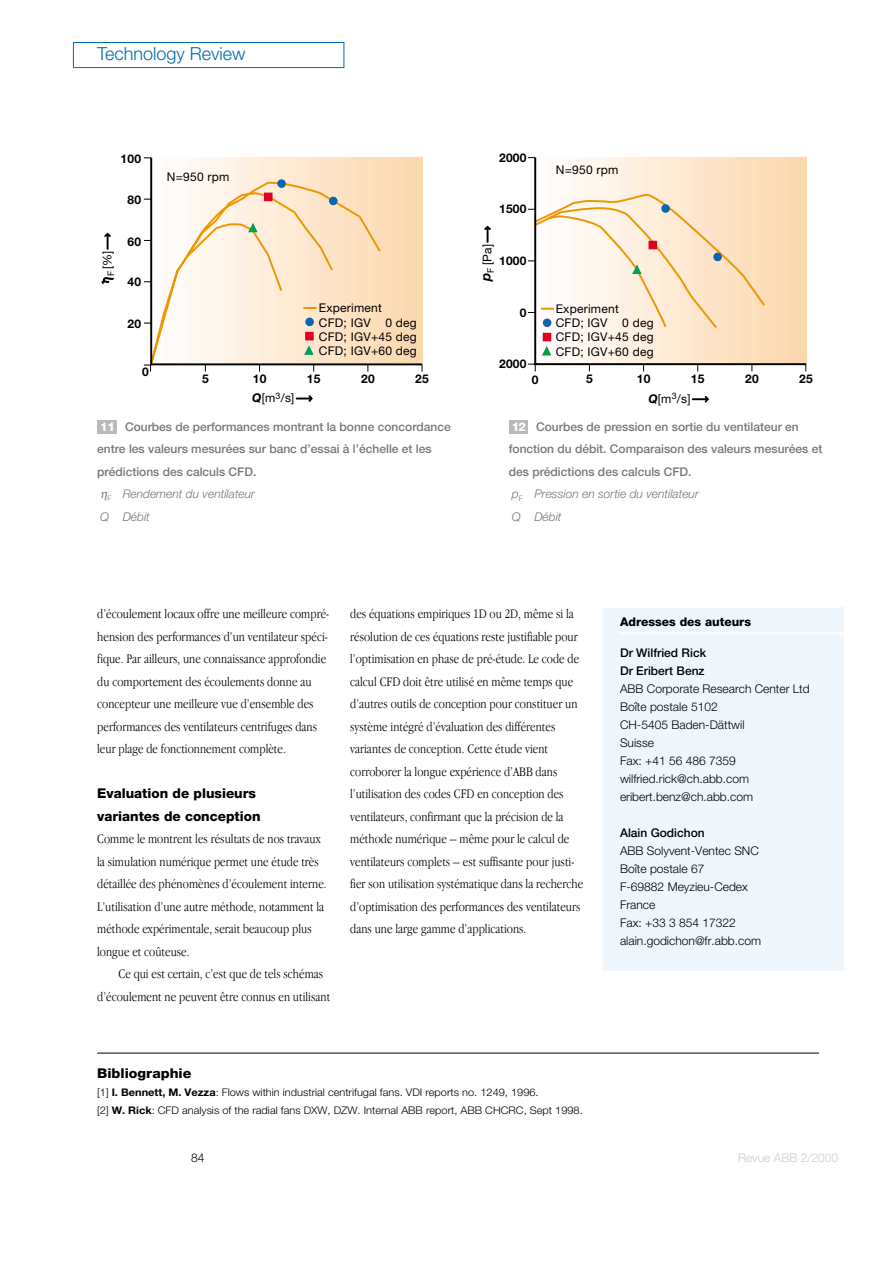
<style>
.page{position:relative;width:893px;height:1263px;background:#fff}
.page>*{position:absolute;margin:0;border:0;box-sizing:border-box;transform-origin:0 0}
.t1{font:300 18px "Helvetica Neue";color:#006cac}
.t2{font:300 13.5px/22.5px "Apple Garamond";letter-spacing:.005em;color:#000}
.t3{font:800 13.5px/22.5px "Helvetica Neue";color:#000}
.t4{font:800 13.5px "Helvetica Neue";color:#000;scale:1.05 1}
.t5{font:italic 700 13.5px "Helvetica Neue";color:#000}
.t6{font:500 12px/22.5px "Helvetica Neue";color:#777}
.t7{font:300 12px/18px "Helvetica Neue";color:#000}
.t8{font:12px/14.2px "Helvetica Neue";letter-spacing:.02em;color:#000}
.t9{font:700 12px "Helvetica Neue";letter-spacing:.02em;color:#000}
.t10{font:500 12px/18px "Helvetica Neue";color:#000}
.t11{font:italic 300 12px "Helvetica Neue";color:#777}
.t12{font:800 12px "Helvetica Neue";color:#000}
.t13{font:300 12px "Helvetica Neue";color:#cdcdcd}
.t14{font:300 10.5px/18px "Helvetica Neue";color:#000;scale:1.05 1}
.s1{font-weight:700;font-style:italic}
.s2{font-weight:800;color:#fff}
.s3{font-weight:300;font-style:italic}
.s4{font-weight:700}
</style>
<div class="page">
<div style="left:602px;top:607px;width:241px;height:363px;background:#eff7fd"></div>
<hr style="left:618px;top:632px;width:234px;height:2px;background:#fff">
<hr style="left:150px;top:363px;width:272px;height:2px;background:#000">
<svg style="left:277px;top:179px;width:9px;height:9px"></svg>
<hr style="left:150px;top:158px;width:2px;height:206px;background:#000">
<svg style="left:104px;top:233px;width:7px;height:17px"></svg>
<svg style="left:144px;top:182px;width:238px;height:190px"></svg>
<svg style="left:296px;top:395px;width:17px;height:7px"></svg>
<div style="left:542px;top:333px;width:9px;height:8px;background:#df0023;border:2px solid #df0023"></div>
<svg style="left:541px;top:344px;width:11px;height:13px"></svg>
<svg style="left:528px;top:364px;width:8px;height:7px"></svg>
<svg style="left:528px;top:194px;width:239px;height:135px"></svg>
<hr style="left:534px;top:363px;width:272px;height:2px;background:#000">
<hr style="left:534px;top:158px;width:2px;height:207px;background:#000">
<svg style="left:692px;top:396px;width:17px;height:7px"></svg>
<svg style="left:484px;top:226px;width:7px;height:17px"></svg>
<div style="left:97px;top:420px;width:19px;height:14px;background:#bababa"></div>
<div style="left:509px;top:420px;width:18px;height:14px;background:#bababa"></div>
<hr style="left:97px;top:1053px;width:722px;height:1px;background:#000">
<div style="left:73px;top:42px;width:271px;height:26px;border:1px solid #006cac"></div>
<h1 class="t1" style="left:97px;top:47px;width:150px">Technology Review</h1>
<p class="t9" style="left:120px;top:154px;width:22px">100</p>
<p class="t9" style="left:127px;top:195px;width:15px">80</p>
<p class="t9" style="left:127px;top:237px;width:15px">60</p>
<p class="t9" style="left:127px;top:278px;width:15px">40</p>
<p class="t9" style="left:127px;top:319px;width:15px">20</p>
<p class="t8" style="left:101px;top:276px;width:26px;rotate:-90deg"><sub>F</sub>[%]</p>
<p class="t9" style="left:142px;top:367px;width:8px">0</p>
<p class="t8" style="left:167px;top:171px;width:64px">N=950 rpm</p>
<p class="t9" style="left:202px;top:375px;width:8px">5</p>
<p class="t8" style="left:319px;top:302px;width:99px">Experiment<br>CFD; IGV 0 deg<br>CFD; IGV+45 deg<br>CFD; IGV+60 deg</p>
<p class="t9" style="left:253px;top:375px;width:15px">10</p>
<p class="t9" style="left:307px;top:375px;width:15px">15</p>
<p class="t9" style="left:361px;top:375px;width:15px">20</p>
<p class="t9" style="left:415px;top:375px;width:15px">25</p>
<p class="t8" style="left:252px;top:392px;width:44px"><span class="s1">Q</span>[m<sup>3</sup>/s]</p>
<p class="t6" style="left:100px;top:416px;width:352px"><span class="s2">11</span> Courbes de performances montrant la bonne concordance</p>
<p class="t6" style="left:97px;top:439px;width:336px">entre les valeurs mesurées sur banc d’essai à l’échelle et les</p>
<p class="t6" style="left:97px;top:461px;width:161px">prédictions des calculs CFD.</p>
<p class="t11" style="left:107px;top:490px;width:149px"><sub>F</sub> Rendement du ventilateur</p>
<p class="t11" style="left:100px;top:512px;width:51px">Q Débit</p>
<p class="t9" style="left:499px;top:153px;width:29px">2000</p>
<p class="t9" style="left:499px;top:205px;width:29px">1500</p>
<p class="t8" style="left:481px;top:273px;width:30px;rotate:-90deg"><sub>F</sub> [Pa]</p>
<p class="t5" style="left:481px;top:281px;width:10px;rotate:-90deg">p</p>
<p class="t9" style="left:499px;top:256px;width:29px">1000</p>
<p class="t9" style="left:520px;top:309px;width:8px">0</p>
<p class="t9" style="left:499px;top:360px;width:29px">2000</p>
<p class="t8" style="left:556px;top:164px;width:64px">N=950 rpm</p>
<p class="t8" style="left:555px;top:303px;width:99px">Experiment<br>CFD; IGV 0 deg<br>CFD; IGV+45 deg<br>CFD; IGV+60 deg</p>
<p class="t9" style="left:532px;top:375px;width:8px">0</p>
<p class="t9" style="left:586px;top:374px;width:8px">5</p>
<p class="t9" style="left:636px;top:374px;width:15px">10</p>
<p class="t9" style="left:691px;top:374px;width:15px">15</p>
<p class="t9" style="left:745px;top:374px;width:15px">20</p>
<p class="t9" style="left:799px;top:374px;width:15px">25</p>
<p class="t8" style="left:648px;top:393px;width:44px"><span class="s1">Q</span>[m<sup>3</sup>/s]</p>
<p class="t6" style="left:509px;top:416px;width:315px"><span class="s2">12</span> Courbes de pression en sortie du ventilateur en fonction du débit. Comparaison des valeurs mesurées et des prédictions des calculs CFD.<br><span class="s3">p</span><sub>F</sub> <span class="s3">Pression en sortie du ventilateur<br>Q Débit</span></p>
<p class="t2" style="left:97px;top:604px;width:233px">d’écoulement locaux offre une meilleure compré&shy;hension des performances d’un ventilateur spéci&shy;fique. Par ailleurs, une connaissance approfondie du comportement des écoulements donne au concepteur une meilleure vue d’ensemble des performances des ventilateurs centrifuges dans leur plage de fonctionnement complète.</p>
<p class="t3" style="left:97px;top:783px;width:165px">Evaluation de plusieurs variantes de conception</p>
<p class="t2" style="left:97px;top:829px;width:231px">Comme le montrent les résultats de nos travaux la simulation numérique permet une étude très détaillée des phénomènes d’écoulement interne.<br>L’utilisation d’une autre méthode, notamment la méthode expérimentale, serait beaucoup plus longue et coûteuse.</p>
<p class="t2" style="left:97px;top:964px;width:234px;text-indent:21px">Ce qui est certain, c’est que de tels schémas d’écoulement ne peuvent être connus en utilisant</p>
<p class="t2" style="left:350px;top:604px;width:234px">des équations empiriques 1D ou 2D, même si la résolution de ces équations reste justifiable pour l’optimisation en phase de pré-étude. Le code de calcul CFD doit être utilisé en même temps que d’autres outils de conception pour constituer un système intégré d’évaluation des différentes variantes de conception. Cette étude vient corroborer la longue expérience d’ABB dans l’utilisation des codes CFD en conception des ventilateurs, confirmant que la précision de la méthode numérique – même pour le calcul de ventilateurs complets – est suffisante pour justi&shy;fier son utilisation systématique dans la recherche d’optimisation des performances des ventilateurs dans une large gamme d’applications.</p>
<p class="t12" style="left:620px;top:617px;width:132px">Adresses des auteurs</p>
<p class="t10" style="left:620px;top:644px;width:88px">Dr Wilfried Rick<br>Dr Eribert Benz</p>
<p class="t7" style="left:620px;top:680px;width:191px">ABB Corporate Research Center Ltd<br>Boîte postale 5102<br>CH-5405 Baden-Dättwil<br>Suisse<br>Fax: +41 56 486 7359 wilfried.rick@ch.abb.com eribert.benz@ch.abb.com</p>
<p class="t10" style="left:620px;top:824px;width:86px">Alain Godichon</p>
<p class="t7" style="left:620px;top:842px;width:142px">ABB Solyvent-Ventec SNC<br>Boîte postale 67<br>F-69882 Meyzieu-Cedex<br>France<br>Fax: +33 3 854 17322 alain.godichon@fr.abb.com</p>
<p class="t4" style="left:97px;top:1069px;width:91px">Bibliographie</p>
<p class="t14" style="left:97px;top:1084px;width:464px">[1] <span class="s4">I. Bennett, M. Vezza</span>: Flows within industrial centrifugal fans. VDI reports no. 1249, 1996.<br>[2] <span class="s4">W. Rick</span>: CFD analysis of the radial fans DXW, DZW. Internal ABB report, ABB CHCRC, Sept 1998.</p>
<p class="t7" style="left:191px;top:1150px;width:15px">84</p>
<p class="t13" style="left:738px;top:1154px;width:102px">Revue ABB 2/2000</p>
</div>
